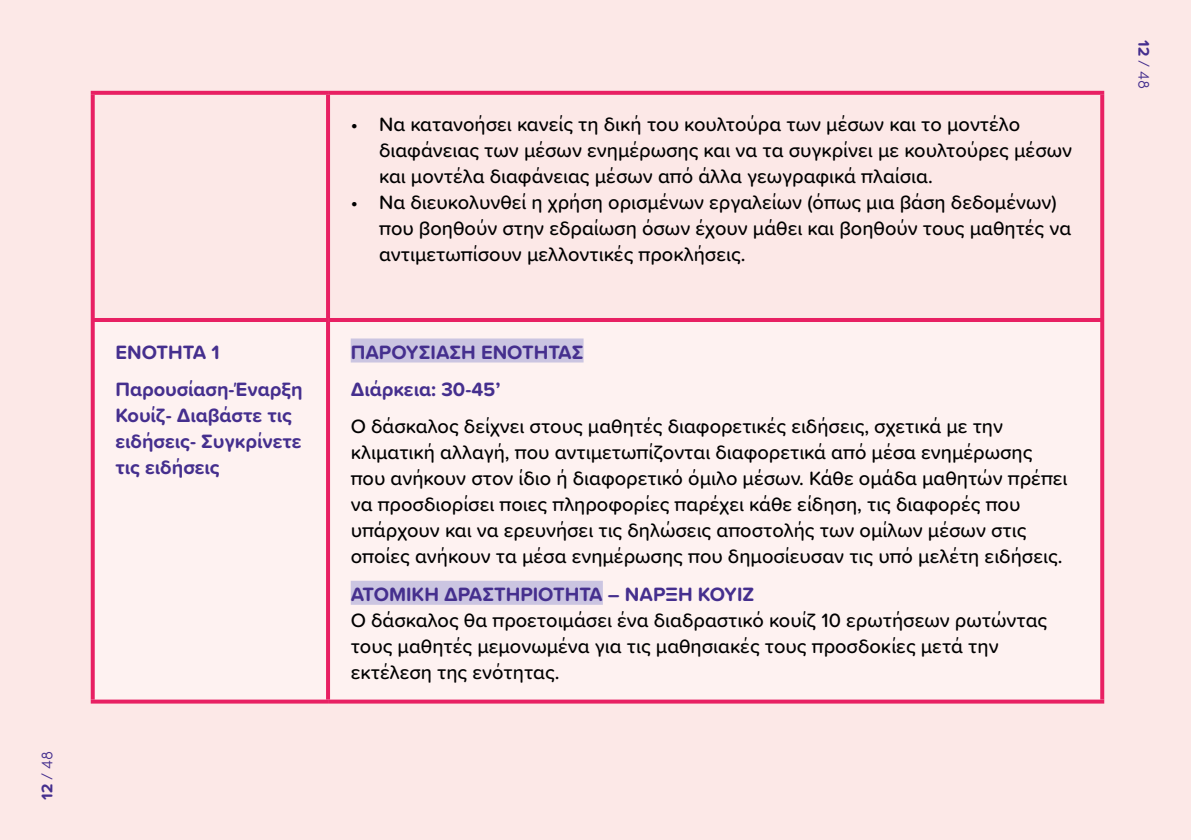
<style>
.page{position:relative;width:1191px;height:840px;background:#fff}
.page>*{position:absolute;margin:0;border:0;box-sizing:border-box;transform-origin:0 0}
.t1{font:500 20px/26px "Proxima Soft";color:#000}
.t2{font:700 20px/37.4px "Proxima Soft";color:#452f8e}
.t3{font:300 16px "Sofia Pro Soft";color:#452f8e}
.s1{font-family:"Proxima Soft";font-weight:700}
</style>
<div class="page">
<div style="left:0;top:0;width:1191px;height:839px;background:#fce8e7"></div>
<hr style="left:326px;top:95px;width:4px;height:223px;background:#e82063">
<svg style="left:91px;top:322px;width:4px;height:377px;background:#e92d6c"></svg>
<hr style="left:326px;top:322px;width:4px;height:377px;background:#e82063">
<svg style="left:1100px;top:322px;width:4px;height:377px;background:#e92d6b"></svg>
<svg style="left:91px;top:699px;width:237px;height:4px"></svg>
<svg style="left:328px;top:699px;width:776px;height:4px;background:#ea3e77"></svg>
<svg style="left:91px;top:91px;width:237px;height:4px"></svg>
<svg style="left:91px;top:95px;width:4px;height:223px"></svg>
<svg style="left:328px;top:91px;width:776px;height:4px;background:#e82868"></svg>
<svg style="left:1100px;top:95px;width:4px;height:223px"></svg>
<hr style="left:91px;top:318px;width:237px;height:4px;background:#e82063">
<hr style="left:328px;top:318px;width:776px;height:4px;background:#e82063">
<div style="left:351px;top:338px;width:232px;height:24px;background:#cbc5e1"></div>
<div style="left:351px;top:580px;width:252px;height:24px;background:#cbc5e1"></div>
<p class="t3" style="left:36px;top:799px;width:51px;rotate:-90deg"><span class="s1">12</span> / 48</p>
<p class="t2" style="left:115px;top:332px;width:189px">ΕΝΟΤΗΤΑ 1<br>Παρουσίαση-Έναρξη</p>
<p class="t2" style="left:115px;top:401px;width:188px;line-height:26px">Κουίζ- Διαβάστε τις ειδήσεις- Συγκρίνετε τις ειδήσεις</p>
<p class="t1" style="left:379px;top:111px;width:694px;text-indent:-28px">• Να κατανοήσει κανείς τη δική του κουλτούρα των μέσων και το μοντέλο διαφάνειας των μέσων ενημέρωσης και να τα συγκρίνει με κουλτούρες μέσων και μοντέλα διαφάνειας μέσων από άλλα γεωγραφικά πλαίσια.</p>
<p class="t1" style="left:379px;top:189px;width:693px;text-indent:-28px">• Να διευκολυνθεί η χρήση ορισμένων εργαλείων (όπως μια βάση δεδομένων) που βοηθούν στην εδραίωση όσων έχουν μάθει και βοηθούν τους μαθητές να αντιμετωπίσουν μελλοντικές προκλήσεις.</p>
<p class="t2" style="left:351px;top:332px;width:234px">ΠΑΡΟΥΣΙΑΣΗ ΕΝΟΤΗΤΑΣ<br>Διάρκεια: 30-45’</p>
<p class="t1" style="left:351px;top:412px;width:718px">Ο δάσκαλος δείχνει στους μαθητές διαφορετικές ειδήσεις, σχετικά με την κλιματική αλλαγή, που αντιμετωπίζονται διαφορετικά από μέσα ενημέρωσης που ανήκουν στον ίδιο ή διαφορετικό όμιλο μέσων. Κάθε ομάδα μαθητών πρέπει να προσδιορίσει ποιες πληροφορίες παρέχει κάθε είδηση, τις διαφορές που υπάρχουν και να ερευνήσει τις δηλώσεις αποστολής των ομίλων μέσων στις οποίες ανήκουν τα μέσα ενημέρωσης που δημοσίευσαν τις υπό μελέτη ειδήσεις.</p>
<p class="t2" style="left:351px;top:574px;width:405px">ΑΤΟΜΙΚΗ ΔΡΑΣΤΗΡΙΟΤΗΤΑ – ΝΑΡΞΗ ΚΟΥΙΖ</p>
<p class="t1" style="left:351px;top:606px;width:698px">Ο δάσκαλος θα προετοιμάσει ένα διαδραστικό κουίζ 10 ερωτήσεων ρωτώντας τους μαθητές μεμονωμένα για τις μαθησιακές τους προσδοκίες μετά την εκτέλεση της ενότητας.</p>
<p class="t3" style="left:1154px;top:40px;width:51px;rotate:90deg"><span class="s1">12</span> / 48</p>
</div>
